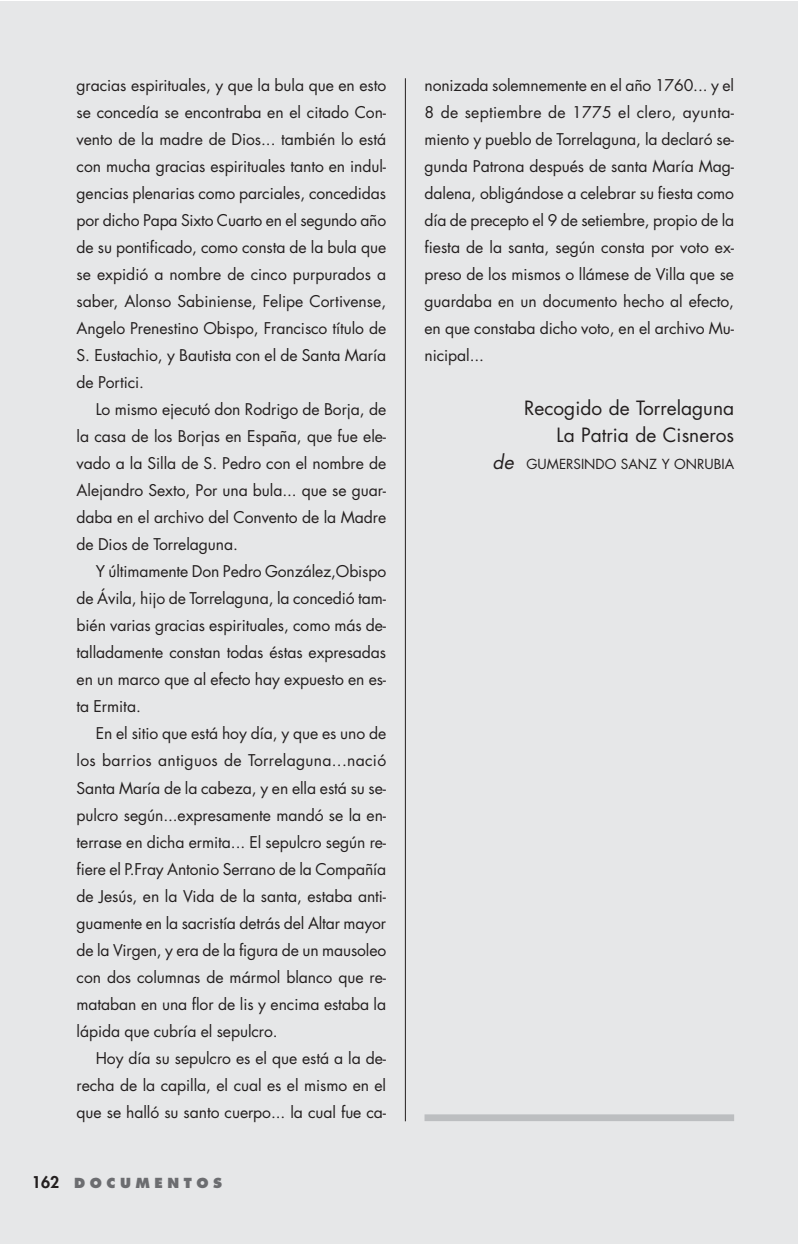
<style>
.page{position:relative;width:798px;height:1244px;background:#fff}
.page>*{position:absolute;margin:0;border:0;box-sizing:border-box;transform-origin:0 0}
.t1{font:19.12px/27px "Futura";color:#231f1f;text-align:right}
.t2{font:15.75px/27px "Futura";letter-spacing:-.005em;color:#231f1f;text-align:justify}
.t3{font:15.75px "Futura";letter-spacing:.015em;color:#231f1f}
.t4{font:13.5px "Futura";color:#231f1f}
.t5{font:800 13.5px "Futura";letter-spacing:.33em;color:#6c6d70}
.s1{font-size:15.75px;color:#231f1f}
.s2{font-style:italic;font-size:19.12px}
</style>
<div class="page">
<div style="left:0;top:2px;width:797px;height:1242px;background:#e6e7e8"></div>
<div style="left:424px;top:1114px;width:309px;height:7px;background:#bcbec0"></div>
<hr style="left:405px;top:78px;width:1px;height:1043px;background:#231f1f">
<p class="t2" style="left:77px;top:73px;width:311px">gracias espirituales, y que la bula que en esto</p>
<p class="t2" style="left:77px;top:100px;width:311px">se concedía se encontraba en el citado Con-</p>
<p class="t2" style="left:77px;top:127px;width:311px">vento de la madre de Dios... también lo está</p>
<p class="t2" style="left:77px;top:154px;width:311px">con mucha gracias espirituales tanto en indul-</p>
<p class="t2" style="left:77px;top:181px;width:311px">gencias plenarias como parciales, concedidas</p>
<p class="t2" style="left:77px;top:208px;width:311px">por dicho Papa Sixto Cuarto en el segundo año</p>
<p class="t2" style="left:77px;top:235px;width:311px">de su pontificado, como consta de la bula que</p>
<p class="t2" style="left:77px;top:262px;width:311px">se expidió a nombre de cinco purpurados a</p>
<p class="t2" style="left:77px;top:289px;width:311px">saber, Alonso Sabiniense, Felipe Cortivense,</p>
<p class="t2" style="left:77px;top:316px;width:311px">Angelo Prenestino Obispo, Francisco título de</p>
<p class="t2" style="left:77px;top:343px;width:311px">S. Eustachio, y Bautista con el de Santa María</p>
<p class="t2" style="left:77px;top:370px;width:69px">de Portici.</p>
<p class="t2" style="left:96px;top:397px;width:292px">Lo mismo ejecutó don Rodrigo de Borja, de</p>
<p class="t2" style="left:77px;top:424px;width:311px">la casa de los Borjas en España, que fue ele-</p>
<p class="t2" style="left:77px;top:451px;width:311px">vado a la Silla de S. Pedro con el nombre de</p>
<p class="t2" style="left:77px;top:478px;width:311px">Alejandro Sexto, Por una bula... que se guar-</p>
<p class="t2" style="left:77px;top:505px;width:311px">daba en el archivo del Convento de la Madre</p>
<p class="t2" style="left:77px;top:532px;width:163px">de Dios de Torrelaguna.</p>
<p class="t2" style="left:96px;top:559px;width:292px">Y últimamente Don Pedro González,Obispo</p>
<p class="t2" style="left:77px;top:586px;width:311px">de Ávila, hijo de Torrelaguna, la concedió tam-</p>
<p class="t2" style="left:77px;top:613px;width:311px">bién varias gracias espirituales, como más de-</p>
<p class="t2" style="left:77px;top:640px;width:311px">talladamente constan todas éstas expresadas</p>
<p class="t2" style="left:77px;top:667px;width:311px">en un marco que al efecto hay expuesto en es-</p>
<p class="t2" style="left:77px;top:694px;width:66px">ta Ermita.</p>
<p class="t2" style="left:96px;top:721px;width:292px">En el sitio que está hoy día, y que es uno de</p>
<p class="t3" style="left:77px;top:753px;width:311px">los barrios antiguos de Torrelaguna...nació</p>
<p class="t2" style="left:77px;top:775px;width:311px">Santa María de la cabeza, y en ella está su se-</p>
<p class="t2" style="left:77px;top:802px;width:311px">pulcro según...expresamente mandó se la en-</p>
<p class="t2" style="left:77px;top:829px;width:311px">terrase en dicha ermita... El sepulcro según re-</p>
<p class="t2" style="left:77px;top:856px;width:311px">fiere el P.Fray Antonio Serrano de la Compañía</p>
<p class="t2" style="left:77px;top:883px;width:311px">de Jesús, en la Vida de la santa, estaba anti-</p>
<p class="t2" style="left:77px;top:910px;width:311px">guamente en la sacristía detrás del Altar mayor</p>
<p class="t2" style="left:77px;top:937px;width:311px">de la Virgen, y era de la figura de un mausoleo</p>
<p class="t2" style="left:77px;top:964px;width:311px">con dos columnas de mármol blanco que re-</p>
<p class="t2" style="left:77px;top:991px;width:311px">mataban en una flor de lis y encima estaba la</p>
<p class="t2" style="left:77px;top:1018px;width:202px">lápida que cubría el sepulcro.</p>
<p class="t2" style="left:96px;top:1045px;width:292px">Hoy día su sepulcro es el que está a la de-</p>
<p class="t2" style="left:77px;top:1072px;width:311px">recha de la capilla, el cual es el mismo en el</p>
<p class="t2" style="left:77px;top:1099px;width:311px">que se halló su santo cuerpo... la cual fue ca-</p>
<p class="t5" style="left:32px;top:1177px;width:191px"><span class="s1">162</span> DOCUMENTOS</p>
<p class="t2" style="left:424px;top:73px;width:311px">nonizada solemnemente en el año 1760... y el 8 de septiembre de 1775 el clero, ayunta&shy;miento y pueblo de Torrelaguna, la declaró se&shy;gunda Patrona después de santa María Mag&shy;dalena, obligándose a celebrar su fiesta como día de precepto el 9 de setiembre, propio de la fiesta de la santa, según consta por voto ex&shy;preso de los mismos o llámese de Villa que se guardaba en un documento hecho al efecto, en que constaba dicho voto, en el archivo Mu&shy;nicipal...</p>
<p class="t1" style="left:524px;top:396px;width:211px">Recogido de Torrelaguna<br>La Patria de Cisneros</p>
<p class="t4" style="left:492px;top:458px;width:243px"><span class="s2">de</span> GUMERSINDO SANZ Y ONRUBIA</p>
</div>
